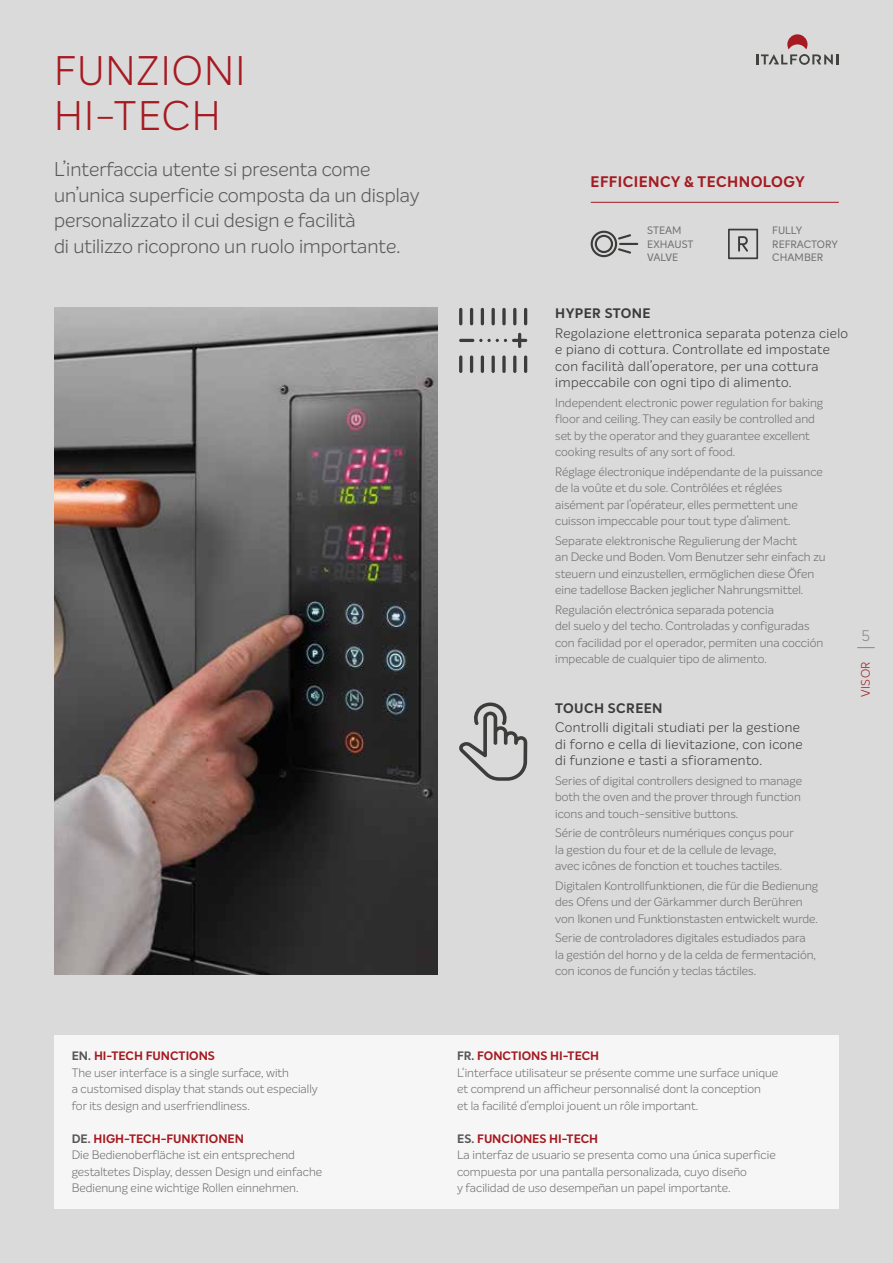
<style>
.page{position:relative;width:893px;height:1263px;background:#dadada}
.page>*{position:absolute;margin:0;border:0;box-sizing:border-box;transform-origin:0 0}
.t1{font:300 40.5px/45px "Intelo Alt";letter-spacing:.03em;color:#a61a21}
.t2{font:300 19.5px/25.5px "Intelo Alt";color:#575756}
.t3{font:700 15px "Intelo Alt";letter-spacing:.03em;color:#a61a21}
.t4{font:300 15px "Intelo Alt";color:#878787}
.t5{font:300 13.5px/16.5px "Intelo Alt";letter-spacing:.03em;color:#3c3c3b}
.t6{font:700 13.5px "Intelo Alt";letter-spacing:.03em;color:#3c3c3b}
.t7{font:300 12px/16.5px "Intelo Alt";color:#706f6f}
.t8{font:300 12px "Intelo Alt";letter-spacing:.03em;color:#a61a21}
.t9{font:10.5px/13.5px "Intelo Alt";color:#706f6f}
.s1{font-weight:700;color:#575756}
.s2{font-weight:700;color:#a61a21}
</style>
<div class="page">
<svg style="left:857px;top:647px;width:18px;height:1px"></svg>
<svg style="left:756px;top:34px;width:83px;height:31px"></svg>
<div style="left:54px;top:1036px;width:785px;height:173px;background:#f6f6f6"></div>
<img style="left:54px;top:308px;width:383px;height:667px">
<hr style="left:459px;top:355px;width:3px;height:18px;background:#3c3c3b;border-radius:2px">
<hr style="left:470px;top:355px;width:3px;height:18px;background:#3c3c3b;border-radius:2px">
<hr style="left:481px;top:355px;width:3px;height:18px;background:#3c3c3b;border-radius:2px">
<hr style="left:492px;top:355px;width:3px;height:18px;background:#3c3c3b;border-radius:2px">
<svg style="left:502px;top:355px;width:4px;height:18px"></svg>
<hr style="left:513px;top:355px;width:3px;height:18px;background:#3c3c3b;border-radius:2px">
<hr style="left:524px;top:355px;width:3px;height:18px;background:#3c3c3b;border-radius:2px">
<hr style="left:459px;top:308px;width:3px;height:17px;background:#3c3c3b;border-radius:2px">
<hr style="left:470px;top:308px;width:3px;height:17px;background:#3c3c3b;border-radius:2px">
<hr style="left:481px;top:308px;width:3px;height:17px;background:#3c3c3b;border-radius:2px">
<hr style="left:492px;top:308px;width:3px;height:17px;background:#3c3c3b;border-radius:2px">
<svg style="left:502px;top:308px;width:4px;height:17px"></svg>
<hr style="left:513px;top:308px;width:3px;height:17px;background:#3c3c3b;border-radius:2px">
<hr style="left:524px;top:308px;width:3px;height:17px;background:#3c3c3b;border-radius:2px">
<hr style="left:459px;top:339px;width:15px;height:3px;background:#3c3c3b;border-radius:2px">
<svg style="left:479px;top:333px;width:48px;height:15px"></svg>
<hr style="left:591px;top:202px;width:247px;height:1px;background:#a61a21">
<svg style="left:459px;top:702px;width:68px;height:79px"></svg>
<svg style="left:591px;top:231px;width:47px;height:26px"></svg>
<svg style="left:728px;top:229px;width:30px;height:30px"></svg>
<h1 class="t1" style="left:54px;top:48px;width:193px">FUNZIONI<br>HI-TECH</h1>
<h2 class="t2" style="left:54px;top:157px;width:367px">L’interfaccia utente si presenta come un’unica superficie composta da un display personalizzato il cui design e facilità<br>di utilizzo ricoprono un ruolo importante.</h2>
<p class="t7" style="left:72px;top:1048px;width:248px"><span class="s1">EN.</span> <span class="s2">HI-TECH FUNCTIONS<br></span>The user interface is a single surface, with<br>a customised display that stands out especially for its design and userfriendliness.</p>
<p class="t7" style="left:72px;top:1130px;width:252px"><span class="s1">DE.</span> <span class="s2">HIGH-TECH-FUNKTIONEN<br></span>Die Bedienoberfläche ist ein entsprechend gestaltetes Display, dessen Design und einfache Bedienung eine wichtige Rollen einnehmen.</p>
<p class="t3" style="left:591px;top:172px;width:216px">EFFICIENCY &amp; TECHNOLOGY</p>
<p class="t9" style="left:647px;top:224px;width:48px">STEAM<br>EXHAUST<br>VALVE</p>
<p class="t9" style="left:772px;top:224px;width:67px">FULLY<br>REFRACTORY<br>CHAMBER</p>
<p class="t6" style="left:555px;top:305px;width:97px">HYPER STONE</p>
<p class="t5" style="left:555px;top:325px;width:294px">Regolazione elettronica separata potenza cielo e piano di cottura. Controllate ed impostate con facilità dall’operatore, per una cottura impeccabile con ogni tipo di alimento.</p>
<p class="t7" style="left:555px;top:394px;width:269px">Independent electronic power regulation for baking floor and ceiling. They can easily be controlled and set by the operator and they guarantee excellent cooking results of any sort of food.</p>
<p class="t7" style="left:555px;top:463px;width:269px">Réglage électronique indépendante de la puissance de la voûte et du sole. Contrôlées et réglées aisément par l’opérateur, elles permettent une cuisson impeccable pour tout type d’aliment.</p>
<p class="t7" style="left:555px;top:532px;width:272px">Separate elektronische Regulierung der Macht<br>an Decke und Boden. Vom Benutzer sehr einfach zu steuern und einzustellen, ermöglichen diese Öfen eine tadellose Backen jeglicher Nahrungsmittel.</p>
<p class="t7" style="left:555px;top:601px;width:270px">Regulación electrónica separada potencia<br>del suelo y del techo. Controladas y configuradas con facilidad por el operador, permiten una cocción impecable de cualquier tipo de alimento.</p>
<p class="t6" style="left:555px;top:699px;width:109px">TOUCH SCREEN</p>
<p class="t5" style="left:555px;top:719px;width:249px">Controlli digitali studiati per la gestione di forno e cella di lievitazione, con icone di funzione e tasti a sfioramento.</p>
<p class="t7" style="left:555px;top:772px;width:248px;text-align:justify">Series of digital controllers designed to manage both the oven and the prover through function icons and touch-sensitive buttons.</p>
<p class="t7" style="left:555px;top:825px;width:240px">Série de contrôleurs numériques conçus pour la gestion du four et de la cellule de levage, avec icônes de fonction et touches tactiles.</p>
<p class="t7" style="left:555px;top:877px;width:264px">Digitalen Kontrollfunktionen, die für die Bedienung des Ofens und der Gärkammer durch Berühren von Ikonen und Funktionstasten entwickelt wurde.</p>
<p class="t7" style="left:555px;top:930px;width:262px">Serie de controladores digitales estudiados para la gestión del horno y de la celda de fermentación, con iconos de función y teclas táctiles.</p>
<p class="t4" style="left:862px;top:626px;width:10px">5</p>
<p class="t8" style="left:858px;top:697px;width:36px;rotate:-90deg">VISOR</p>
<p class="t7" style="left:457px;top:1048px;width:323px"><span class="s1">FR.</span> <span class="s2">FONCTIONS HI-TECH<br></span>L‘interface utilisateur se présente comme une surface unique et comprend un afficheur personnalisé dont la conception<br>et la facilité d‘emploi jouent un rôle important.</p>
<p class="t7" style="left:457px;top:1130px;width:320px"><span class="s1">ES.</span> <span class="s2">FUNCIONES HI-TECH<br></span>La interfaz de usuario se presenta como una única superficie compuesta por una pantalla personalizada, cuyo diseño<br>y facilidad de uso desempeñan un papel importante.</p>
</div>
